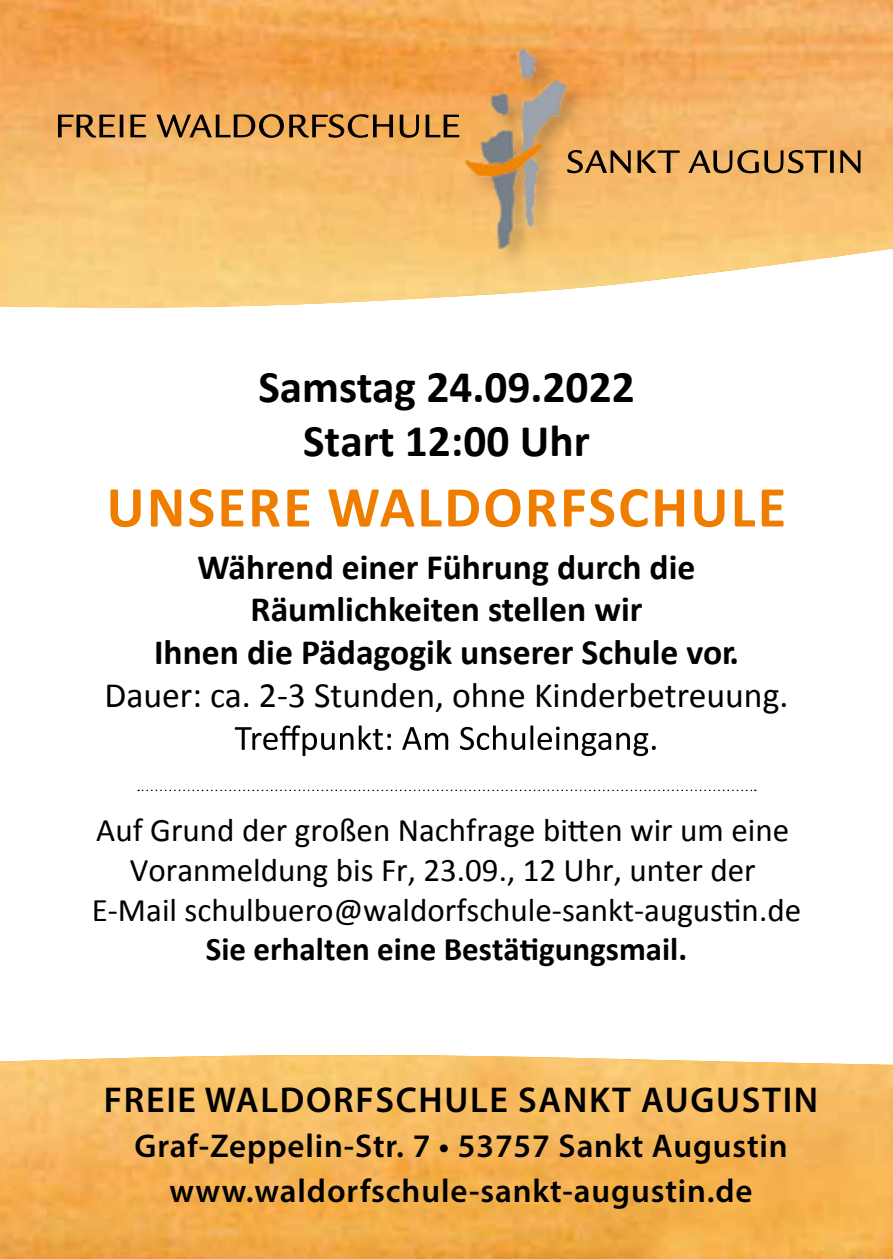
<style>
.page{position:relative;width:893px;height:1259px;background:#fff}
.page>*{position:absolute;margin:0;border:0;box-sizing:border-box;transform-origin:0 0}
.t1{font:700 58.5px "Calibri";letter-spacing:.04em;color:#ef7d00}
.t2{font:700 45.3px/54.6px "Calibri";color:#000;text-align:center}
.t3{font:600 36px "Myriad Pro";letter-spacing:.045em;color:#000}
.t4{font:700 35.7px/42.9px "Calibri";color:#000;text-align:center}
.t5{font:35.7px "Calibri";color:#000}
.t6{font:33px/39.6px "Calibri";color:#000;text-align:center}
.t7{font:600 33px/45px "Myriad Pro";letter-spacing:.025em;color:#000;text-align:center}
.t8{font:700 33px "Calibri";color:#000}
</style>
<div class="page">
<img style="left:0;top:0;width:893px;height:308px">
<svg style="left:463px;top:46px;width:125px;height:224px;background:#f6bc6a"></svg>
<img style="left:458px;top:41px;width:118px;height:213px">
<svg style="left:567px;top:150px;width:293px;height:23px;background:#ac8049"></svg>
<svg style="left:58px;top:114px;width:401px;height:24px;background:#a8793f"></svg>
<svg style="left:235px;top:725px;width:421px;height:31px"></svg>
<svg style="left:138px;top:789px;width:618px;height:2px"></svg>
<svg style="left:0;top:1065px;width:893px;height:194px;background:#f4b557"></svg>
<img style="left:0;top:1055px;width:893px;height:10px">
<h2 class="t2" style="left:258px;top:358px;width:378px">Samstag 24.09.2022<br>Start 12:00 Uhr</h2>
<h1 class="t1" style="left:106px;top:466px;width:681px">UNSERE WALDORFSCHULE</h1>
<p class="t4" style="left:154px;top:544px;width:586px">Während einer Führung durch die<br>Räumlichkeiten stellen wir<br>Ihnen die Pädagogik unserer Schule vor.</p>
<p class="t5" style="left:104px;top:670px;width:685px">Dauer: ca. 2-3 Stunden, ohne Kinderbetreuung.</p>
<p class="t6" style="left:92px;top:809px;width:711px">Auf Grund der großen Nachfrage bitten wir um eine<br>Voranmeldung bis Fr, 23.09., 12 Uhr, unter der<br>E-Mail schulbuero@waldorfschule-sankt-augustin.de</p>
<p class="t8" style="left:206px;top:926px;width:483px">Sie erhalten eine Bestätigungsmail.</p>
<p class="t3" style="left:104px;top:1077px;width:716px">FREIE WALDORFSCHULE SANKT AUGUSTIN</p>
<p class="t7" style="left:134px;top:1122px;width:655px">Graf-Zeppelin-Str. 7 • 53757 Sankt Augustin www.waldorfschule-sankt-augustin.de</p>
</div>
